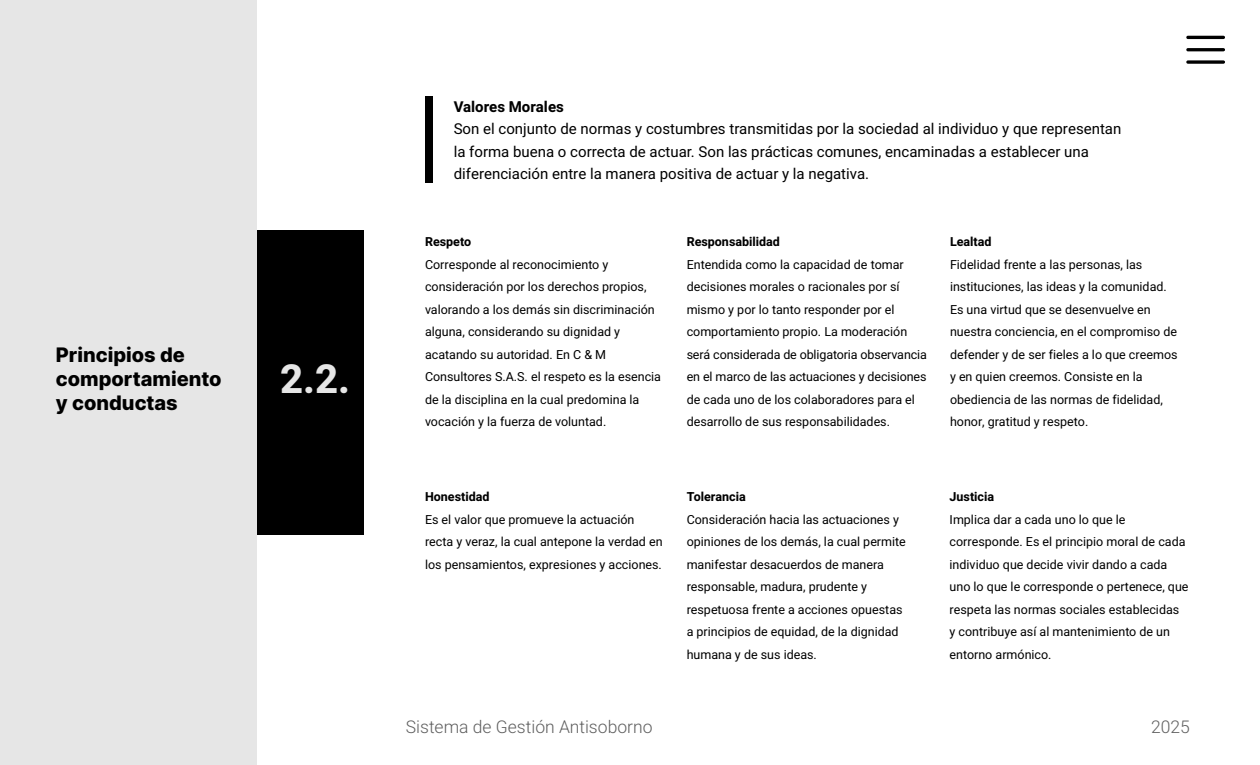
<style>
.page{position:relative;width:1260px;height:765px;background:#fff}
.page>*{position:absolute;margin:0;border:0;box-sizing:border-box;transform-origin:0 0}
.t1{font:800 40.12px "Heebo";color:#e6e6e6}
.t2{font:800 20px/24px "Inter";color:#000}
.t3{font:300 17.5px "Heebo";color:#606060}
.t4{font:15px/22.5px "Heebo";color:#000}
.t5{font:700 15px "Heebo";color:#000}
.t6{font:12.5px/22.5px "Heebo";color:#000}
.t7{font:700 12.5px "Heebo";color:#000}
</style>
<div class="page">
<div style="left:425px;top:96px;width:7px;height:86px;background:#000"></div>
<div style="left:256px;top:230px;width:108px;height:305px;background:#000"></div>
<div style="left:0;top:0;width:256px;height:765px;background:#e6e6e6"></div>
<svg style="left:1186px;top:36px;width:39px;height:3px"></svg>
<svg style="left:1186px;top:60px;width:39px;height:4px"></svg>
<svg style="left:1186px;top:48px;width:39px;height:3px"></svg>
<h2 class="t2" style="left:56px;top:342px;width:167px">Principios de comportamiento y conductas</h2>
<h1 class="t1" style="left:280px;top:351px;width:72px">2.2.</h1>
<p class="t5" style="left:454px;top:96px;width:112px">Valores Morales</p>
<p class="t4" style="left:454px;top:118px;width:669px">Son el conjunto de normas y costumbres transmitidas por la sociedad al individuo y que representan la forma buena o correcta de actuar. Son las prácticas comunes, encaminadas a establecer una diferenciación entre la manera positiva de actuar y la negativa.</p>
<p class="t7" style="left:425px;top:233px;width:48px">Respeto</p>
<p class="t6" style="left:425px;top:253px;width:238px">Corresponde al reconocimiento y consideración por los derechos propios, valorando a los demás sin discriminación alguna, considerando su dignidad y acatando su autoridad. En C &amp; M Consultores S.A.S. el respeto es la esencia de la disciplina en la cual predomina la vocación y la fuerza de voluntad.</p>
<p class="t7" style="left:687px;top:233px;width:95px">Responsabilidad</p>
<p class="t6" style="left:687px;top:253px;width:242px">Entendida como la capacidad de tomar decisiones morales o racionales por sí mismo y por lo tanto responder por el comportamiento propio. La moderación será considerada de obligatoria observancia en el marco de las actuaciones y decisiones de cada uno de los colaboradores para el desarrollo de sus responsabilidades.</p>
<p class="t7" style="left:950px;top:233px;width:43px">Lealtad</p>
<p class="t6" style="left:950px;top:253px;width:229px">Fidelidad frente a las personas, las instituciones, las ideas y la comunidad.<br>Es una virtud que se desenvuelve en nuestra conciencia, en el compromiso de defender y de ser fieles a lo que creemos y en quien creemos. Consiste en la obediencia de las normas de fidelidad, honor, gratitud y respeto.</p>
<p class="t7" style="left:425px;top:488px;width:66px">Honestidad</p>
<p class="t6" style="left:425px;top:508px;width:239px">Es el valor que promueve la actuación recta y veraz, la cual antepone la verdad en los pensamientos, expresiones y acciones.</p>
<p class="t7" style="left:687px;top:488px;width:61px">Tolerancia</p>
<p class="t6" style="left:687px;top:508px;width:221px">Consideración hacia las actuaciones y opiniones de los demás, la cual permite manifestar desacuerdos de manera responsable, madura, prudente y respetuosa frente a acciones opuestas a principios de equidad, de la dignidad humana y de sus ideas.</p>
<p class="t7" style="left:950px;top:488px;width:46px">Justicia</p>
<p class="t6" style="left:950px;top:508px;width:240px">Implica dar a cada uno lo que le corresponde. Es el principio moral de cada individuo que decide vivir dando a cada uno lo que le corresponde o pertenece, que respeta las normas sociales establecidas<br>y contribuye así al mantenimiento de un entorno armónico.</p>
<h3 class="t3" style="left:406px;top:714px;width:248px">Sistema de Gestión Antisoborno</h3>
<h3 class="t3" style="left:1151px;top:714px;width:40px">2025</h3>
</div>
